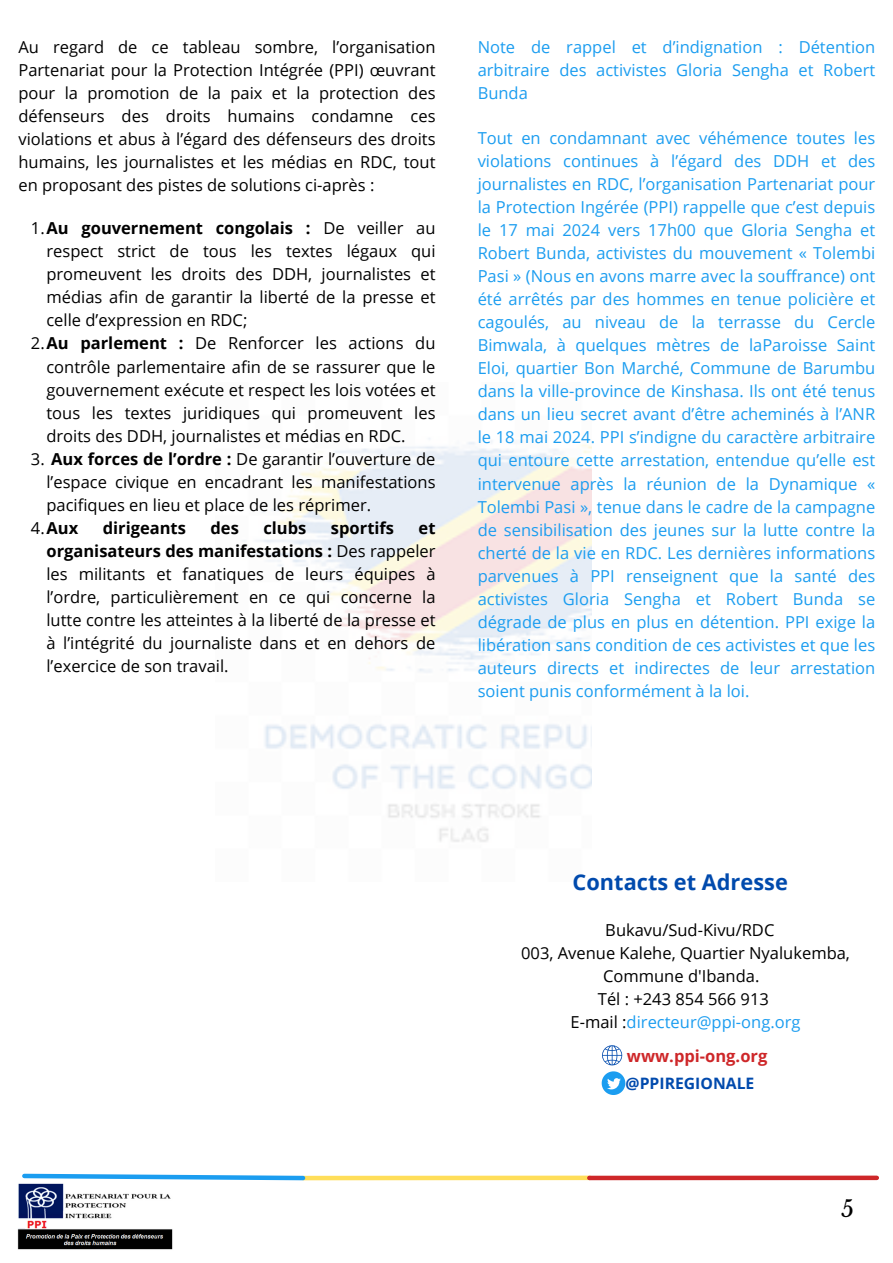
<style>
.page{position:relative;width:893px;height:1263px;background:#fff}
.page>*{position:absolute;margin:0;border:0;box-sizing:border-box;transform-origin:0 0}
.t1{font:22.5px "Libre Baskerville";color:#000}
.t2{font:700 21.75px "Open Sans";color:#004aad}
.t3{font:16.5px/23.1px "Open Sans";color:#1b9df0;text-align:justify}
.t4{font:16.5px/23.1px "Open Sans";color:#000;text-align:justify}
.t5{font:700 16.5px "Open Sans";color:#000}
.t6{font:700 16.5px "Open Sans";color:#ce2729}
.t7{font:700 15.75px "Open Sans";color:#004aad}
.s1{font-weight:700}
.s2{font-weight:400}
.s3{color:#000}
</style>
<div class="page">
<img style="left:243px;top:438px;width:348px;height:404px">
<svg style="left:601px;top:1045px;width:24px;height:50px"></svg>
<img style="left:17px;top:1183px;width:156px;height:67px">
<div style="left:303px;top:1175px;width:287px;height:5px;background:#ffde59"></div>
<svg style="left:22px;top:1173px;width:285px;height:8px"></svg>
<div style="left:589px;top:1175px;width:288px;height:5px;background:#ce2729"></div>
<p class="t4" style="left:18px;top:35px;width:419px">Au regard de ce tableau sombre, l’organisation Partenariat pour la Protection Intégrée (PPI) œuvrant pour la promotion de la paix et la protection des défenseurs des droits humains condamne ces violations et abus à l’égard des défenseurs des droits humains, les journalistes et les médias en RDC, tout en proposant des pistes de solutions ci-après :</p>
<p class="t3" style="left:478px;top:35px;width:399px">Note de rappel et d’indignation : Détention arbitraire des activistes Gloria Sengha et Robert Bunda</p>
<p class="t3" style="left:478px;top:126px;width:399px">Tout en condamnant avec véhémence toutes les violations continues à l’égard des DDH et des journalistes en RDC, l’organisation Partenariat pour la Protection Ingérée (PPI) rappelle que c’est depuis le 17 mai 2024 vers 17h00 que Gloria Sengha et Robert Bunda, activistes du mouvement « Tolembi Pasi » (Nous en avons marre avec la souffrance) ont été arrêtés par des hommes en tenue policière et cagoulés, au niveau de la terrasse du Cercle Bimwala, à quelques mètres de laParoisse Saint Eloi, quartier Bon Marché, Commune de Barumbu dans la ville-province de Kinshasa. Ils ont été tenus dans un lieu secret avant d’être acheminés à l’ANR le 18 mai 2024. PPI s’indigne du caractère arbitraire qui entoure cette arrestation, entendue qu’elle est intervenue après la réunion de la Dynamique « Tolembi Pasi », tenue dans le cadre de la campagne de sensibilisation des jeunes sur la lutte contre la cherté de la vie en RDC. Les dernières informations parvenues à PPI renseignent que la santé des activistes Gloria Sengha et Robert Bunda se dégrade de plus en plus en détention. PPI exige la libération sans condition de ces activistes et que les auteurs directs et indirectes de leur arrestation soient punis conformément à la loi.</p>
<p class="t4" style="left:46px;top:216px;width:390px;text-indent:-15px">1.<span class="s1">Au gouvernement congolais :</span> De veiller au respect strict de tous les textes légaux qui promeuvent les droits des DDH, journalistes et médias afin de garantir la liberté de la presse et celle d’expression en RDC;</p>
<p class="t4" style="left:46px;top:331px;width:390px;text-indent:-15px">2.<span class="s1">Au parlement :</span> De Renforcer les actions du contrôle parlementaire afin de se rassurer que le gouvernement exécute et respect les lois votées et tous les textes juridiques qui promeuvent les droits des DDH, journalistes et médias en RDC.</p>
<p class="t4" style="left:46px;top:447px;width:390px;text-indent:-15px">3. <span class="s1">Aux forces de l’ordre :</span> De garantir l’ouverture de l’espace civique en encadrant les manifestations pacifiques en lieu et place de les réprimer.</p>
<p class="t5" style="left:31px;top:516px;width:49px"><span class="s2">4.</span>Aux</p>
<p class="t5" style="left:103px;top:516px;width:85px">dirigeants</p>
<p class="t5" style="left:210px;top:516px;width:30px">des</p>
<p class="t5" style="left:263px;top:516px;width:44px">clubs</p>
<p class="t5" style="left:331px;top:516px;width:65px">sportifs</p>
<p class="t4" style="left:46px;top:516px;width:390px;text-indent:372px"><span class="s1">et organisateurs des manifestations :</span> Des rappeler les militants et fanatiques de leurs équipes à l’ordre, particulièrement en ce qui concerne la lutte contre les atteintes à la liberté de la presse et à l’intégrité du journaliste dans et en dehors de l’exercice de son travail.</p>
<p class="t2" style="left:572px;top:866px;width:217px">Contacts et Adresse</p>
<p class="t4" style="left:605px;top:918px;width:171px">Bukavu/Sud-Kivu/RDC</p>
<p class="t4" style="left:521px;top:941px;width:330px;text-align:center">003, Avenue Kalehe, Quartier Nyalukemba,<br>Commune d'Ibanda.</p>
<p class="t4" style="left:598px;top:987px;width:172px">Tél : +243 854 566 913</p>
<p class="t3" style="left:570px;top:1010px;width:231px"><span class="s3">E-mail :</span>directeur@ppi-ong.org</p>
<p class="t6" style="left:627px;top:1044px;width:142px">www.ppi-ong.org</p>
<h1 class="t7" style="left:625px;top:1072px;width:130px">@PPIREGIONALE</h1>
<p class="t1" style="left:841px;top:1195px;width:14px">5</p>
</div>
